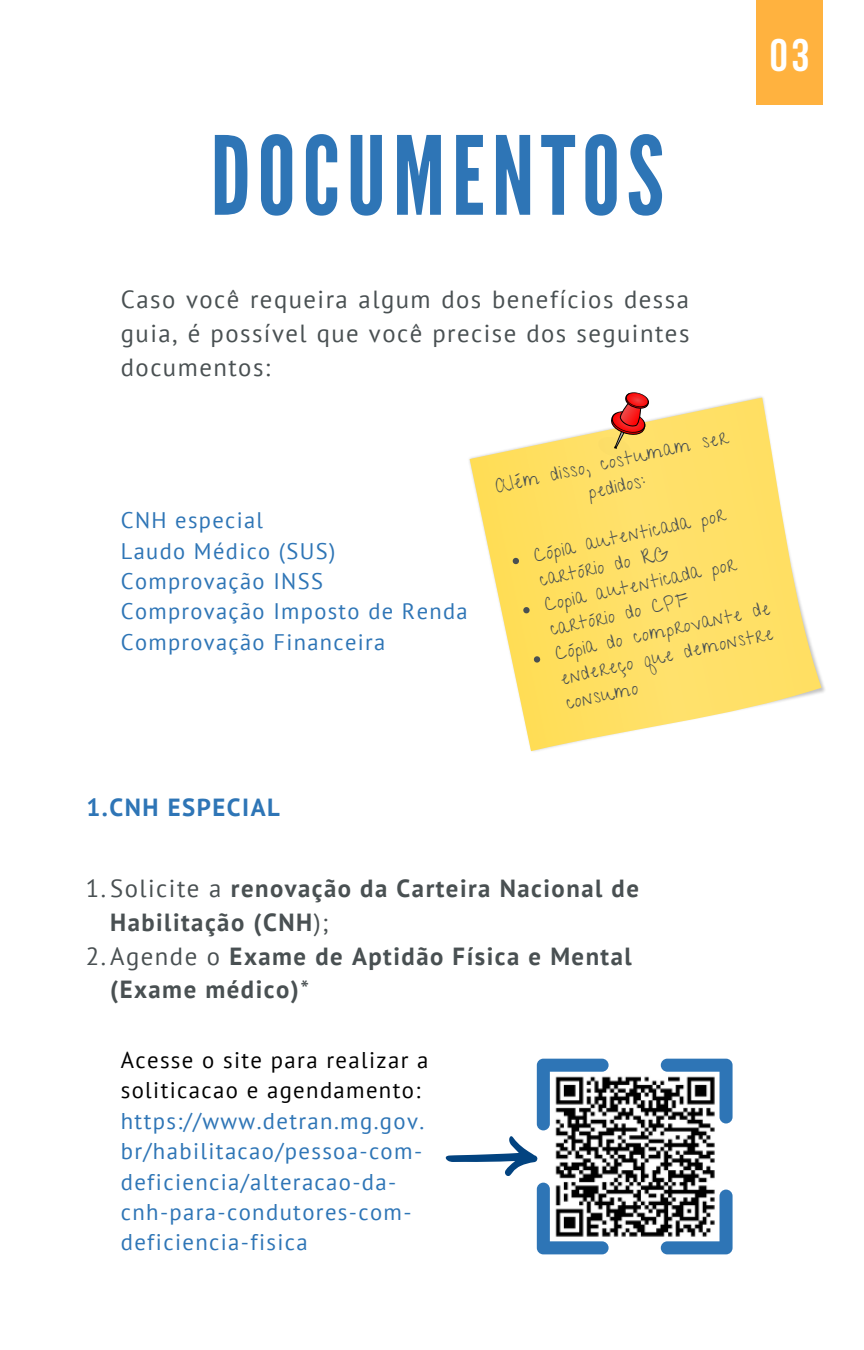
<style>
.page{position:relative;width:864px;height:1350px;background:#fff}
.page>*{position:absolute;margin:0;border:0;box-sizing:border-box;transform-origin:0 0}
.t1{font:108.67px "League Gothic";letter-spacing:.06em;color:#2e75b6}
.t2{font:700 45.45px "Bebas Neue";color:#fff}
.t3{font:700 24.75px "PT Sans";letter-spacing:.06em;color:#495052}
.t4{font:24.75px/33.8px "PT Sans";letter-spacing:.06em;color:#495052;text-align:justify}
.t5{font:700 24.75px "PT Sans";letter-spacing:.06em;color:#2e75b6}
.t6{font:22.72px/30.4px "PT Sans";letter-spacing:.06em;color:#2e75b6}
.t7{font:22.72px/30.4px "PT Sans";letter-spacing:.06em;color:#000}
.t8{font:22.5px/30.4px "PT Sans";letter-spacing:.06em;color:#2e75b6}
.t9{font:18.9px/25.2px "Give You Glory";color:#495052}
.s1{font-weight:400}
</style>
<div class="page">
<div style="left:756px;top:0;width:66px;height:104px;background:#ffb23f"></div>
<img style="left:555px;top:1076px;width:160px;height:161px">
<svg style="left:445px;top:1136px;width:93px;height:40px"></svg>
<svg style="left:470px;top:398px;width:355px;height:354px;fill:#ffe068"></svg>
<svg style="left:593px;top:392px;width:60px;height:70px"></svg>
<svg style="left:512px;top:557px;width:8px;height:8px"></svg>
<svg style="left:523px;top:606px;width:7px;height:8px"></svg>
<svg style="left:533px;top:656px;width:8px;height:7px"></svg>
<svg style="left:661px;top:1059px;width:72px;height:65px"></svg>
<svg style="left:661px;top:1190px;width:72px;height:64px"></svg>
<svg style="left:537px;top:1059px;width:72px;height:71px"></svg>
<svg style="left:537px;top:1183px;width:72px;height:71px"></svg>
<h1 class="t1" style="left:210px;top:113px;width:455px">DOCUMENTOS</h1>
<h3 class="t4" style="left:121px;top:282px;width:570px">Caso você requeira algum dos benefícios dessa guia, é possível que você precise dos seguintes documentos:</h3>
<p class="t9" style="left:493px;top:474px;width:238px;text-align:center;rotate:-12deg">Além disso, costumam ser pedidos:</p>
<h2 class="t2" style="left:770px;top:37px;width:41px">03</h2>
<p class="t8" style="left:121px;top:505px;width:348px">CNH especial<br>Laudo Médico (SUS)<br>Comprovação INSS<br>Comprovação Imposto de Renda<br>Comprovação Financeira</p>
<p class="t9" style="left:532px;top:543px;width:221px;rotate:-12deg">Cópia autenticada por cartório do RG<br>Copia autenticada por cartório do CPF<br>Cópia do comprovante de endereço que demonstre consumo</p>
<h3 class="t5" style="left:86px;top:791px;width:195px">1.CNH ESPECIAL</h3>
<h3 class="t3" style="left:86px;top:872px;width:555px"><span class="s1">1.Solicite a</span> renovação da Carteira Nacional de</h3>
<h3 class="t3" style="left:110px;top:906px;width:220px">Habilitação (CNH<span class="s1">);</span></h3>
<h3 class="t3" style="left:86px;top:940px;width:547px"><span class="s1">2.Agende o</span> Exame de Aptidão Física e Mental</h3>
<h3 class="t3" style="left:110px;top:973px;width:200px">(Exame médico)<span class="s1">*</span></h3>
<p class="t7" style="left:121px;top:1044px;width:309px">Acesse o site para realizar a soliticacao e agendamento:</p>
<p class="t6" style="left:121px;top:1105px;width:305px">https://www.detran.mg.gov. br/habilitacao/pessoa-com&shy;deficiencia/alteracao-da&shy;cnh-para-condutores-com&shy;deficiencia-fisica</p>
</div>
